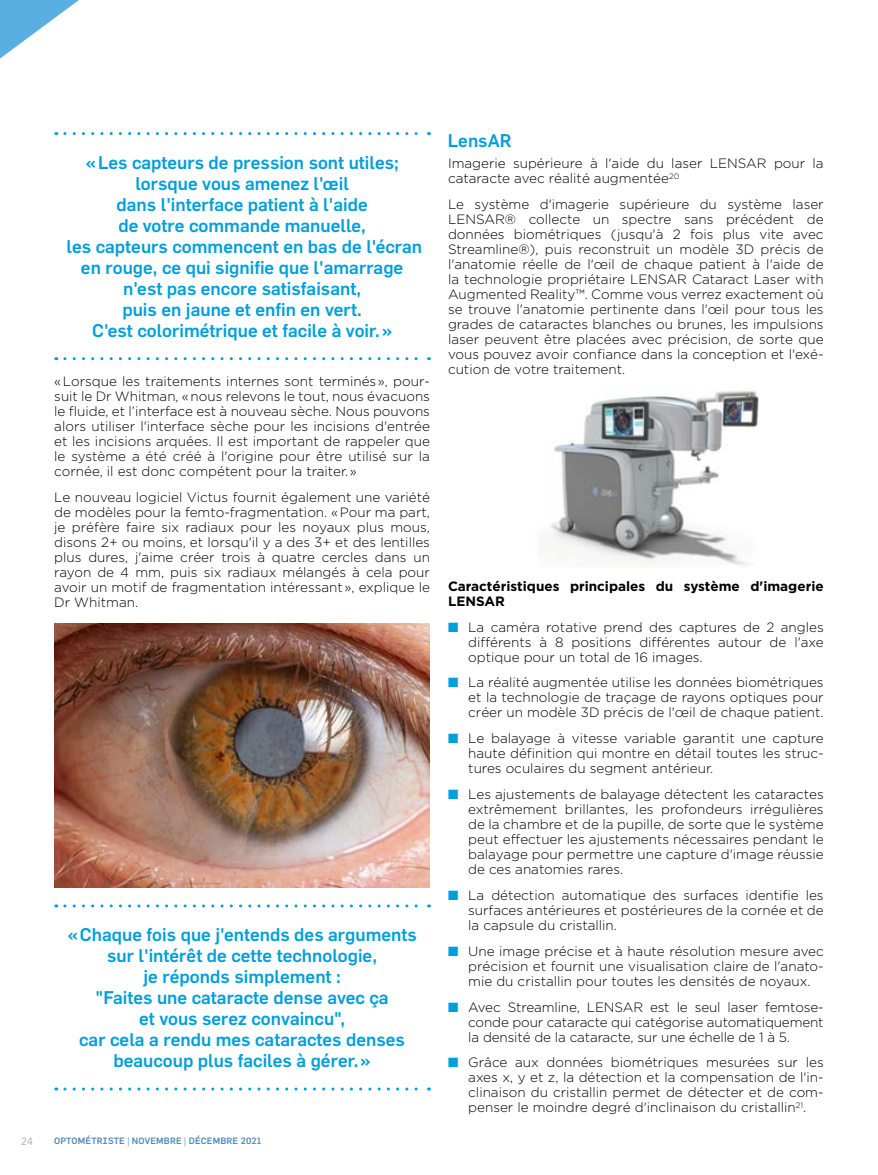
<style>
.page{position:relative;width:878px;height:1175px;background:#fff}
.page>*{position:absolute;margin:0;border:0;box-sizing:border-box;transform-origin:0 0}
.t1{font:500 18px/21px "Flama";color:#009fdb;text-align:center}
.t2{font:300 13.5px/15px "Gotham HTF";color:#000;text-align:justify}
.t3{font:700 13.5px/15px "Gotham HTF";color:#000}
.t4{font:10.5px "Avenir LT Std";color:#a7a9ac}
.t5{font:500 9px "Flama";letter-spacing:.02em;color:#4f8abe}
.s1{font-family:"Avenir LT Std";font-weight:400}
.s2{color:#009fdb}
</style>
<div class="page">
<svg style="left:65px;top:132px;width:364px;height:3px"></svg>
<svg style="left:65px;top:357px;width:364px;height:3px"></svg>
<svg style="left:65px;top:904px;width:364px;height:3px"></svg>
<svg style="left:65px;top:1087px;width:364px;height:3px"></svg>
<img style="left:549px;top:390px;width:209px;height:176px">
<img style="left:54px;top:623px;width:376px;height:264px">
<svg style="left:0;top:0;width:79px;height:59px"></svg>
<p class="t1" style="left:67px;top:152px;width:357px">«Les capteurs de pression sont utiles; lorsque vous amenez l'œil<br>dans l'interface patient à l'aide<br>de votre commande manuelle,<br>les capteurs commencent en bas de l'écran en rouge, ce qui signifie que l'amarrage n'est pas encore satisfaisant,<br>puis en jaune et enfin en vert.<br>C'est colorimétrique et facile à voir.»</p>
<p class="t2" style="left:54px;top:373px;width:377px">«Lorsque les traitements internes sont terminés», pour&shy;suit le Dr Whitman, «nous relevons le tout, nous évacuons le fluide, et l’interface est à nouveau sèche. Nous pouvons alors utiliser l'interface sèche pour les incisions d'entrée et les incisions arquées. Il est important de rappeler que le système a été créé à l'origine pour être utilisé sur la cornée, il est donc compétent pour la traiter.»</p>
<p class="t2" style="left:54px;top:489px;width:377px">Le nouveau logiciel Victus fournit également une variété de modèles pour la femto-fragmentation. «Pour ma part, je préfère faire six radiaux pour les noyaux plus mous, disons 2+ ou moins, et lorsqu'il y a des 3+ et des lentilles plus dures, j'aime créer trois à quatre cercles dans un rayon de 4 mm, puis six radiaux mélangés à cela pour avoir un motif de fragmentation intéressant», explique le Dr Whitman.</p>
<h1 class="t1" style="left:67px;top:924px;width:351px">«Chaque fois que j'entends des arguments sur l'intérêt de cette technologie,<br>je réponds simplement :<br>"Faites une cataracte dense avec ça<br>et vous serez convaincu",<br>car cela a rendu mes cataractes denses beaucoup plus faciles à gérer.»</h1>
<p class="t4" style="left:21px;top:1134px;width:13px">24</p>
<p class="t5" style="left:54px;top:1135px;width:209px">OPTOMÉTRISTE <span class="s1">|</span> NOVEMBRE <span class="s1">|</span> DÉCEMBRE 2021</p>
<h1 class="t1" style="left:448px;top:129px;width:65px">LensAR</h1>
<p class="t2" style="left:448px;top:156px;width:377px">Imagerie supérieure à l'aide du laser LENSAR pour la cataracte avec réalité augmentée<sup>20</sup></p>
<p class="t2" style="left:448px;top:197px;width:377px">Le système d'imagerie supérieure du système laser LENSAR® collecte un spectre sans précédent de données biométriques (jusqu'à 2 fois plus vite avec Streamline®), puis reconstruit un modèle 3D précis de l'anatomie réelle de l'œil de chaque patient à l'aide de la technologie propriétaire LENSAR Cataract Laser with Augmented Reality™. Comme vous verrez exactement où se trouve l'anatomie pertinente dans l'œil pour tous les grades de cataractes blanches ou brunes, les impulsions laser peuvent être placées avec précision, de sorte que vous pouvez avoir confiance dans la conception et l'exé&shy;cution de votre traitement.</p>
<p class="t3" style="left:448px;top:578px;width:377px">Caractéristiques principales du système d'imagerie<br>LENSAR</p>
<p class="t2" style="left:468px;top:619px;width:357px;text-indent:-20px"><span class="s2">■</span> La caméra rotative prend des captures de 2 angles différents à 8 positions différentes autour de l'axe optique pour un total de 16 images.</p>
<p class="t2" style="left:468px;top:675px;width:357px;text-indent:-20px"><span class="s2">■</span> La réalité augmentée utilise les données biométriques et la technologie de traçage de rayons optiques pour créer un modèle 3D précis de l'œil de chaque patient.</p>
<p class="t2" style="left:468px;top:731px;width:357px;text-indent:-20px"><span class="s2">■</span> Le balayage à vitesse variable garantit une capture haute définition qui montre en détail toutes les struc&shy;tures oculaires du segment antérieur.</p>
<p class="t2" style="left:468px;top:786px;width:357px;text-indent:-20px"><span class="s2">■</span> Les ajustements de balayage détectent les cataractes extrêmement brillantes, les profondeurs irrégulières de la chambre et de la pupille, de sorte que le système peut effectuer les ajustements nécessaires pendant le balayage pour permettre une capture d'image réussie de ces anatomies rares.</p>
<p class="t2" style="left:468px;top:887px;width:357px;text-indent:-20px"><span class="s2">■</span> La détection automatique des surfaces identifie les surfaces antérieures et postérieures de la cornée et de la capsule du cristallin.</p>
<p class="t2" style="left:468px;top:943px;width:357px;text-indent:-20px"><span class="s2">■</span> Une image précise et à haute résolution mesure avec précision et fournit une visualisation claire de l'anato&shy;mie du cristallin pour toutes les densités de noyaux.</p>
<p class="t2" style="left:468px;top:999px;width:357px;text-indent:-20px"><span class="s2">■</span> Avec Streamline, LENSAR est le seul laser femtose&shy;conde pour cataracte qui catégorise automatiquement la densité de la cataracte, sur une échelle de 1 à 5.</p>
<p class="t2" style="left:468px;top:1055px;width:357px;text-indent:-20px"><span class="s2">■</span> Grâce aux données biométriques mesurées sur les axes x, y et z, la détection et la compensation de l'in&shy;clinaison du cristallin permet de détecter et de com&shy;penser le moindre degré d'inclinaison du cristallin<sup>21</sup>.</p>
</div>
